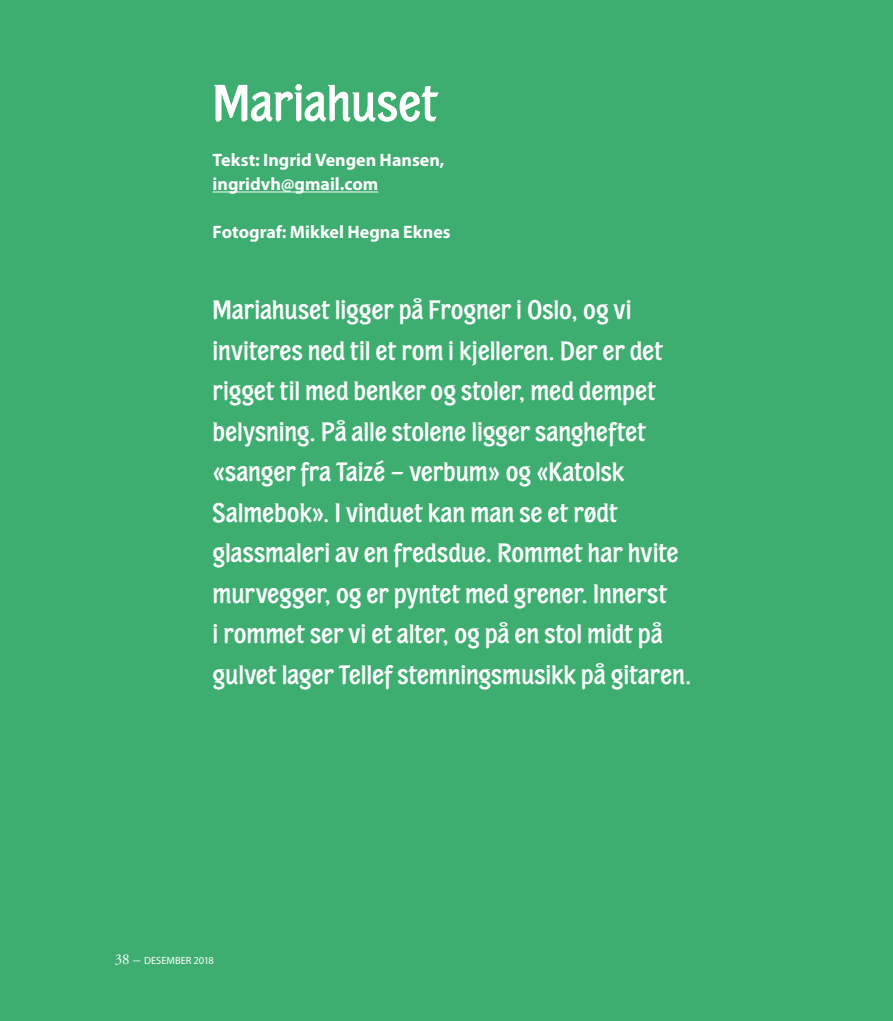
<style>
.page{position:relative;width:893px;height:1021px;background:#fff}
.page>*{position:absolute;margin:0;border:0;box-sizing:border-box;transform-origin:0 0}
.t1{font:300 54px "Portobello";letter-spacing:-.005em;color:#fff}
.t2{font:300 27.9px/40.5px "Portobello";color:#fff}
.t3{font:700 18px/24px "Myriad Pro";color:#fff}
.t4{font:10.5px "Myriad Pro";color:#fff}
.s1{font-family:"Adobe Garamond Pro";font-size:15px}
</style>
<div class="page">
<div style="left:0;top:0;width:893px;height:1020px;background:#3dad70"></div>
<hr style="left:213px;top:191px;width:165px;height:1px;background:#fff">
<h1 class="t1" style="left:213px;top:73px;width:227px">Mariahuset</h1>
<p class="t3" style="left:213px;top:147px;width:234px">Tekst: Ingrid Vengen Hansen, ingridvh@gmail.com</p>
<p class="t3" style="left:213px;top:219px;width:240px">Fotograf: Mikkel Hegna Eknes</p>
<p class="t2" style="left:213px;top:290px;width:481px">Mariahuset ligger på Frogner i Oslo, og vi inviteres ned til et rom i kjelleren. Der er det rigget til med benker og stoler, med dempet belysning. På alle stolene ligger sangheftet «sanger fra Taizé – verbum» og «Katolsk Salmebok». I vinduet kan man se et rødt glassmaleri av en fredsdue. Rommet har hvite murvegger, og er pyntet med grener. Innerst<br>i rommet ser vi et alter, og på en stol midt på gulvet lager Tellef stemningsmusikk på gitaren.</p>
<p class="t4" style="left:115px;top:953px;width:101px"><span class="s1">38 –</span> DESEMBER 2018</p>
</div>
